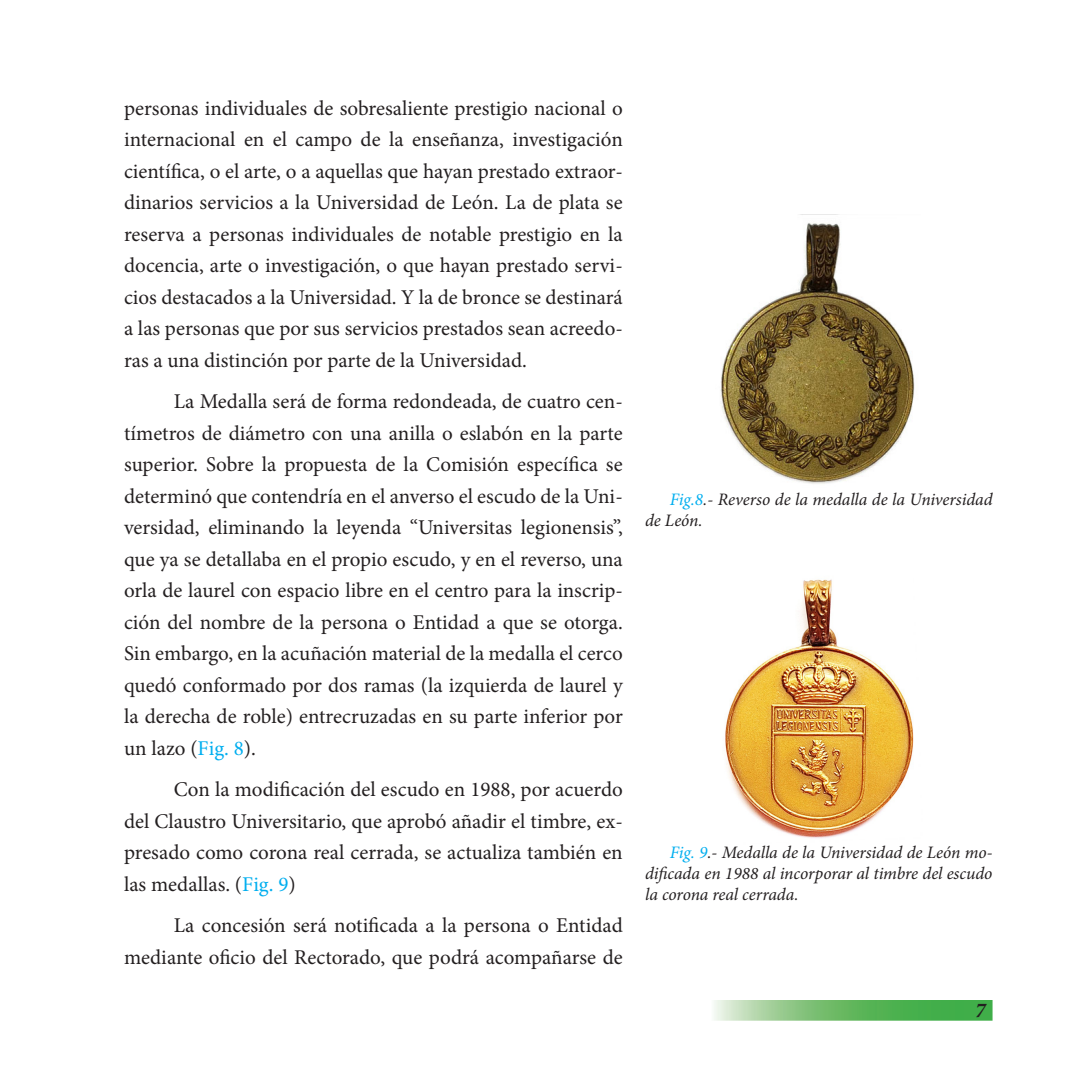
<style>
.page{position:relative;width:1067px;height:1067px;background:#fff}
.page>*{position:absolute;margin:0;border:0;box-sizing:border-box;transform-origin:0 0}
.Estilo_texto_princip{font:21px/31.5px "Minion Pro";color:#231f20;text-align:justify}
.t1{font:italic 700 21px "Minion Pro";color:#231f20}
.Estilo_figuras{font:italic 17.5px/21px "Minion Pro";letter-spacing:-.005em;color:#231f20}
.s1{color:#00aeef}
</style>
<div class="page">
<svg style="left:714px;top:1003px;width:275px;height:14px;background:#73bf72"></svg>
<img style="left:720px;top:223px;width:195px;height:261px">
<img style="left:725px;top:579px;width:189px;height:259px">
<p class="Estilo_texto_princip" style="left:124px;top:92px;width:500px">personas individuales de sobresaliente prestigio nacional o internacional en el campo de la enseñanza, investigación científica, o el arte, o a aquellas que hayan prestado extraor&shy;dinarios servicios a la Universidad de León. La de plata se reserva a personas individuales de notable prestigio en la docencia, arte o investigación, o que hayan prestado servi&shy;cios destacados a la Universidad. Y la de bronce se destinará a las personas que por sus servicios prestados sean acreedo&shy;ras a una distinción por parte de la Universidad.</p>
<p class="Estilo_texto_princip" style="left:124px;top:386px;width:500px;text-indent:50px">La Medalla será de forma redondeada, de cuatro cen&shy;tímetros de diámetro con una anilla o eslabón en la parte superior. Sobre la propuesta de la Comisión específica se determinó que contendría en el anverso el escudo de la Uni&shy;versidad, eliminando la leyenda “Universitas legionensis”, que ya se detallaba en el propio escudo, y en el reverso, una orla de laurel con espacio libre en el centro para la inscrip&shy;ción del nombre de la persona o Entidad a que se otorga.<br>Sin embargo, en la acuñación material de la medalla el cerco quedó conformado por dos ramas (la izquierda de laurel y la derecha de roble) entrecruzadas en su parte inferior por un lazo (<span class="s1">Fig. 8</span>).</p>
<p class="Estilo_texto_princip" style="left:124px;top:773px;width:500px;text-indent:50px">Con la modificación del escudo en 1988, por acuerdo del Claustro Universitario, que aprobó añadir el timbre, ex&shy;presado como corona real cerrada, se actualiza también en las medallas. (<span class="s1">Fig. 9</span>)</p>
<p class="Estilo_texto_princip" style="left:124px;top:909px;width:500px;text-align:right">La concesión será notificada a la persona o Entidad mediante oficio del Rectorado, que podrá acompañarse de</p>
<p class="Estilo_figuras" style="left:645px;top:488px;width:349px;text-indent:25px"><span class="s1">Fig.8</span>.- Reverso de la medalla de la Universidad de León.</p>
<p class="Estilo_figuras" style="left:645px;top:841px;width:349px;text-align:justify;text-indent:25px"><span class="s1">Fig. 9</span>.- Medalla de la Universidad de León mo&shy;dificada en 1988 al incorporar al timbre del escudo la corona real cerrada.</p>
<p class="t1" style="left:975px;top:994px;width:12px">7</p>
</div>
